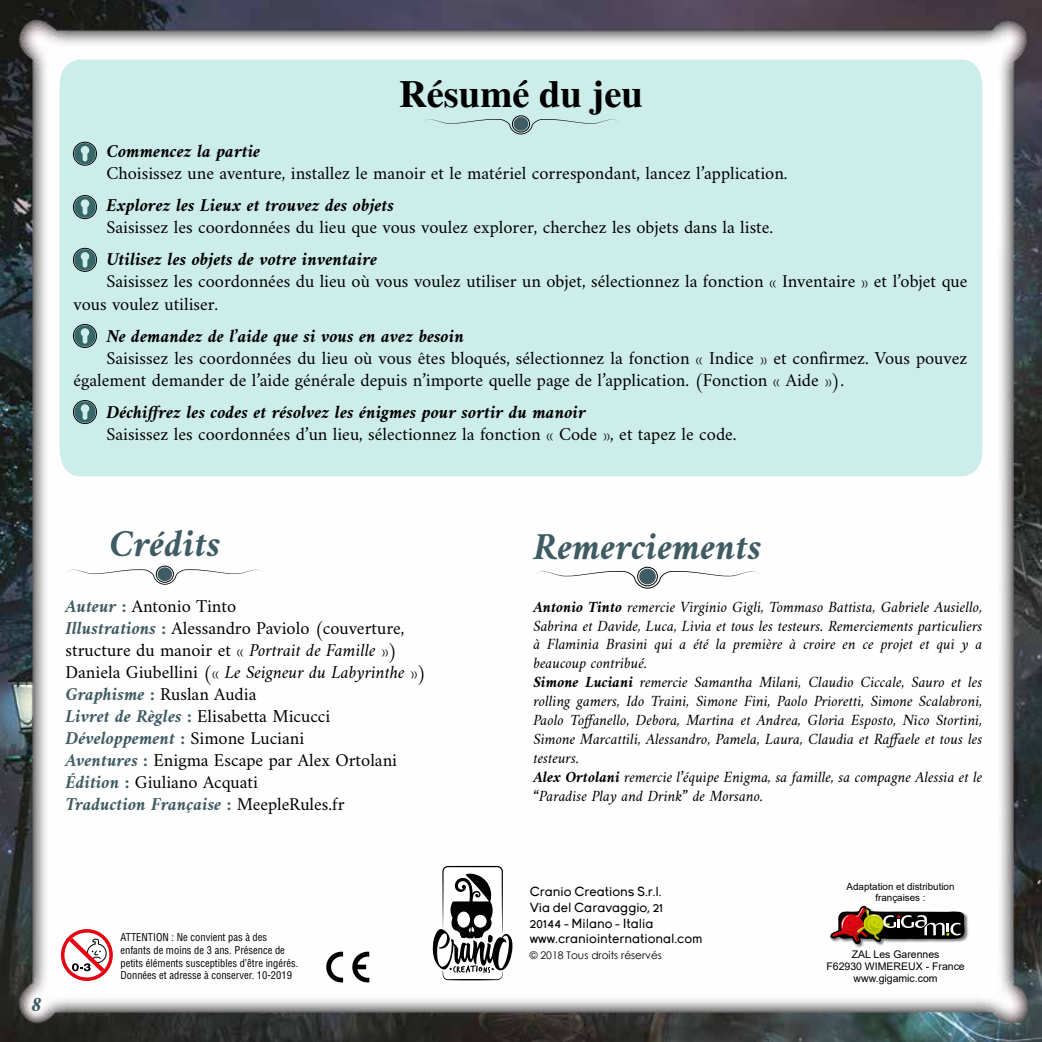
<style>
.page{position:relative;width:1042px;height:1042px;background:#fff}
.page>*{position:absolute;margin:0;border:0;box-sizing:border-box;transform-origin:0 0}
.t1{font:italic 700 38.5px "Amiri";color:#3f5b63}
.t2{font:700 38.5px "Times";color:#000}
.t3{font:italic 700 21px "Amiri";color:#3f5b63}
.t4{font:18.38px/22.1px "Amiri";color:#000}
.t5{font:italic 700 18.38px "Amiri";color:#000}
.t6{font:italic 15.75px/18.9px "Amiri";color:#000}
.t7{font:13.12px/15.8px "Young";color:#000}
.t8{font:condensed 10.5px/12.6px "Helvetica LT Std";color:#000}
.t9{font:10.5px/12.2px "Arial";color:#000;text-align:center}
.t10{font:10.5px "Century Gothic";color:#000}
.t11{font:9.8px/11.2px "Arial";color:#000;text-align:center}
.s1{font-weight:700;font-style:italic;color:#3f5b63}
.s2{font-style:italic}
.s3{font-weight:700}
</style>
<div class="page">
<img style="left:0;top:0;width:1042px;height:1042px">
<div style="left:21px;top:987px;width:32px;height:36px;background:#fff;opacity:.75"></div>
<div style="left:60px;top:60px;width:922px;height:416px;background:#ccedea"></div>
<img style="left:829px;top:905px;width:140px;height:44px">
<svg style="left:830px;top:905px;width:134px;height:39px"></svg>
<svg style="left:62px;top:930px;width:50px;height:50px"></svg>
<svg style="left:351px;top:951px;width:18px;height:32px"></svg>
<svg style="left:325px;top:951px;width:18px;height:32px"></svg>
<svg style="left:428px;top:864px;width:90px;height:118px"></svg>
<svg style="left:422px;top:119px;width:198px;height:15px;background:#c2e1df"></svg>
<div style="left:512px;top:115px;width:18px;height:17px;border:1px solid #000;border-radius:50%"></div>
<div style="left:514px;top:117px;width:14px;height:14px;background:#3f5b63;border-radius:50%"></div>
<svg style="left:74px;top:143px;width:22px;height:21px"></svg>
<div style="left:73px;top:142px;width:24px;height:23px;border:1px solid #000;border-radius:50%"></div>
<svg style="left:74px;top:196px;width:22px;height:22px"></svg>
<div style="left:73px;top:195px;width:24px;height:24px;border:1px solid #000;border-radius:50%"></div>
<svg style="left:74px;top:249px;width:22px;height:21px"></svg>
<div style="left:73px;top:248px;width:24px;height:24px;border:1px solid #000;border-radius:50%"></div>
<svg style="left:74px;top:325px;width:22px;height:22px"></svg>
<div style="left:73px;top:324px;width:24px;height:24px;border:1px solid #000;border-radius:50%"></div>
<svg style="left:74px;top:401px;width:22px;height:22px"></svg>
<div style="left:73px;top:400px;width:24px;height:24px;border:1px solid #000;border-radius:50%"></div>
<svg style="left:65px;top:569px;width:199px;height:16px"></svg>
<div style="left:156px;top:566px;width:18px;height:17px;border:1px solid #000;border-radius:50%"></div>
<div style="left:158px;top:567px;width:14px;height:14px;background:#3f5b63;border-radius:50%"></div>
<svg style="left:533px;top:571px;width:228px;height:18px"></svg>
<div style="left:637px;top:567px;width:21px;height:19px;border:1px solid #000;border-radius:50%"></div>
<div style="left:639px;top:568px;width:17px;height:16px;background:#3f5b63;border-radius:50%"></div>
<h1 class="t2" style="left:399px;top:71px;width:245px">Résumé du jeu</h1>
<p class="t5" style="left:106px;top:140px;width:155px">Commencez la partie</p>
<p class="t4" style="left:106px;top:162px;width:683px">Choisissez une aventure, installez le manoir et le matériel correspondant, lancez l’application.</p>
<p class="t5" style="left:106px;top:194px;width:289px">Explorez les Lieux et trouvez des objets</p>
<p class="t4" style="left:106px;top:216px;width:668px">Saisissez les coordonnées du lieu que vous voulez explorer, cherchez les objets dans la liste.</p>
<p class="t5" style="left:106px;top:248px;width:272px">Utilisez les objets de votre inventaire</p>
<p class="t4" style="left:73px;top:270px;width:895px;text-indent:33px">Saisissez les coordonnées du lieu où vous voulez utiliser un objet, sélectionnez la fonction « Inventaire » et l’objet que vous voulez utiliser.</p>
<p class="t5" style="left:106px;top:324px;width:359px">Ne demandez de l’aide que si vous en avez besoin</p>
<p class="t4" style="left:73px;top:346px;width:895px;text-indent:33px">Saisissez les coordonnées du lieu où vous êtes bloqués, sélectionnez la fonction « Indice » et confirmez. Vous pouvez également demander de l’aide générale depuis n’importe quelle page de l’application. (Fonction « Aide »).</p>
<p class="t5" style="left:106px;top:400px;width:481px">Déchiffrez les codes et résolvez les énigmes pour sortir du manoir</p>
<p class="t4" style="left:106px;top:422px;width:632px">Saisissez les coordonnées d’un lieu, sélectionnez la fonction « Code », et tapez le code.</p>
<h1 class="t1" style="left:109px;top:520px;width:113px">Crédits</h1>
<h1 class="t1" style="left:533px;top:523px;width:230px">Remerciements</h1>
<p class="t4" style="left:65px;top:594px;width:362px"><span class="s1">Auteur :</span> Antonio Tinto<br><span class="s1">Illustrations :</span> Alessandro Paviolo (couverture, structure du manoir et « <span class="s2">Portrait de Famille</span> »)<br>Daniela Giubellini (« <span class="s2">Le Seigneur du Labyrinthe</span> »)<br><span class="s1">Graphisme :</span> Ruslan Audia<br><span class="s1">Livret de Règles :</span> Elisabetta Micucci <span class="s1">Développement :</span> Simone Luciani<br><span class="s1">Aventures :</span> Enigma Escape par Alex Ortolani <span class="s1">Édition :</span> Giuliano Acquati<br><span class="s1">Traduction Française :</span> MeepleRules.fr</p>
<p class="t6" style="left:533px;top:597px;width:450px"><span class="s3">Antonio Tinto</span> remercie Virginio Gigli, Tommaso Battista, Gabriele Ausiello, Sabrina et Davide, Luca, Livia et tous les testeurs. Remerciements particuliers à Flaminia Brasini qui a été la première à croire en ce projet et qui y a beaucoup contribué.<br><span class="s3">Simone Luciani</span> remercie Samantha Milani, Claudio Ciccale, Sauro et les rolling gamers, Ido Traini, Simone Fini, Paolo Prioretti, Simone Scalabroni, Paolo Toffanello, Debora, Martina et Andrea, Gloria Esposto, Nico Stortini, Simone Marcattili, Alessandro, Pamela, Laura, Claudia et Raffaele et tous les testeurs.<br><span class="s3">Alex Ortolani</span> remercie l’équipe Enigma, sa famille, sa compagne Alessia et le “Paradise Play and Drink” de Morsano.</p>
<p class="t3" style="left:31px;top:992px;width:12px">8</p>
<p class="t8" style="left:120px;top:931px;width:180px">ATTENTION : Ne convient pas à des enfants de moins de 3 ans. Présence de petits éléments susceptibles d’être ingérés.<br>Données et adresse à conserver. 10-2019</p>
<p class="t7" style="left:530px;top:884px;width:174px">Cranio Creations S.r.l.<br>Via del Caravaggio, 21<br>20144 - Milano - Italia www.craniointernational.com</p>
<p class="t10" style="left:530px;top:948px;width:134px">© 2018 Tous droits réservés</p>
<p class="t11" style="left:846px;top:880px;width:109px">Adaptation et distribution françaises :</p>
<p class="t9" style="left:826px;top:948px;width:140px">ZAL Les Garennes<br>F62930 WIMEREUX - France www.gigamic.com</p>
</div>
